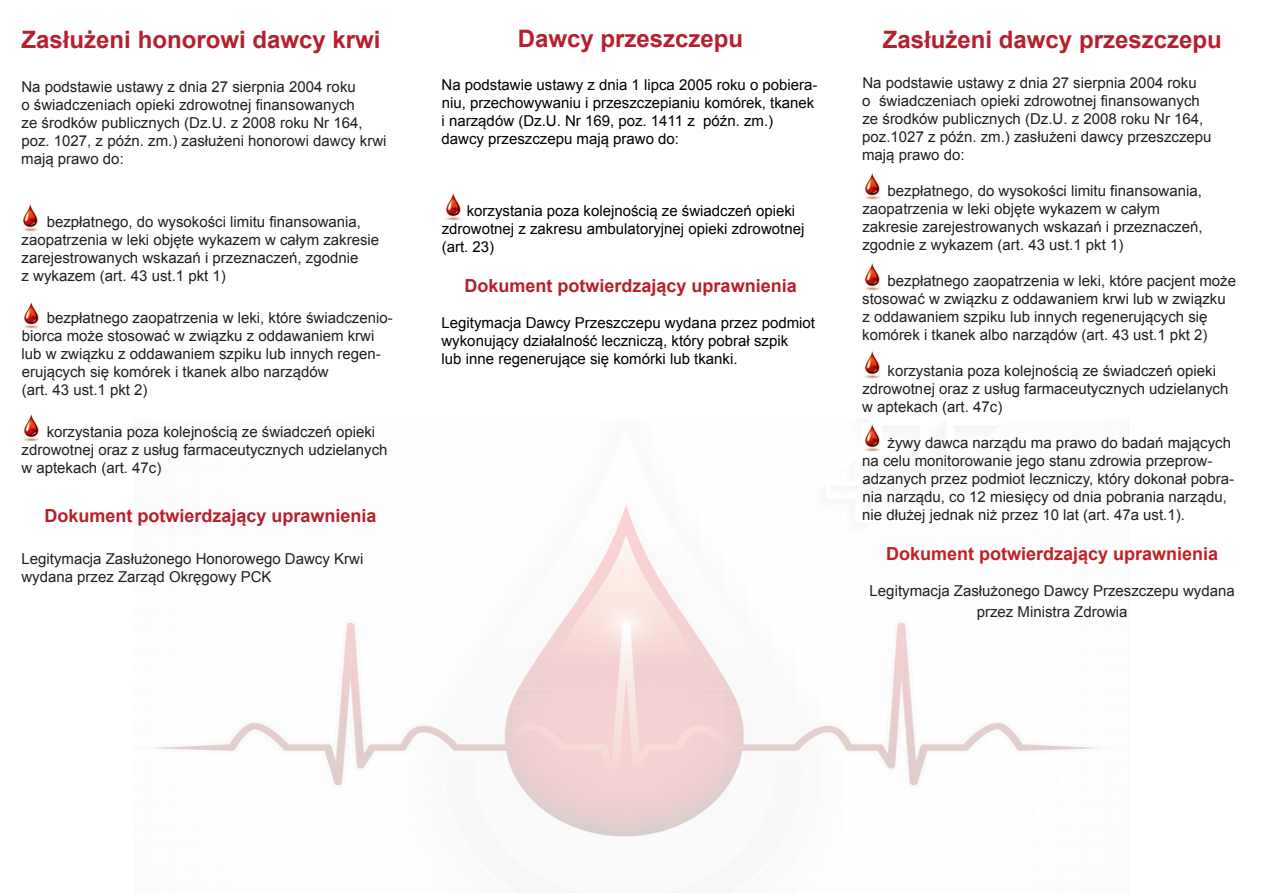
<style>
.page{position:relative;width:1263px;height:893px;background:#fff}
.page>*{position:absolute;margin:0;border:0;box-sizing:border-box;transform-origin:0 0}
.t1{font:700 24px "Arial";color:#b6202d}
.t2{font:700 18px "Arial";color:#b6202d}
.t3{font:700 18px "Arial";color:#c12125}
.t4{font:15px/18px "Arial";color:#231f20}
.t5{font:15px/18px "Arial";color:#000001}
</style>
<div class="page">
<img style="left:153px;top:426px;width:946px;height:411px">
<img style="left:23px;top:204px;width:16px;height:27px">
<img style="left:446px;top:193px;width:16px;height:27px">
<img style="left:24px;top:302px;width:16px;height:27px">
<img style="left:24px;top:414px;width:16px;height:27px">
<img style="left:865px;top:173px;width:16px;height:27px">
<img style="left:865px;top:263px;width:16px;height:27px">
<img style="left:865px;top:351px;width:16px;height:28px">
<img style="left:862px;top:424px;width:19px;height:27px">
<h1 class="t1" style="left:22px;top:24px;width:360px">Zasłużeni honorowi dawcy krwi</h1>
<p class="t4" style="left:21px;top:77px;width:367px">Na podstawie ustawy z dnia 27 sierpnia 2004 roku<br>o świadczeniach opieki zdrowotnej finansowanych<br>ze środków publicznych (Dz.U. z 2008 roku Nr 164, poz. 1027, z późn. zm.) zasłużeni honorowi dawcy krwi mają prawo do:</p>
<p class="t4" style="left:22px;top:212px;width:359px;text-indent:25px">bezpłatnego, do wysokości limitu finansowania, zaopatrzenia w leki objęte wykazem w całym zakresie zarejestrowanych wskazań i przeznaczeń, zgodnie<br>z wykazem (art. 43 ust.1 pkt 1)</p>
<p class="t4" style="left:22px;top:308px;width:373px;text-indent:25px">bezpłatnego zaopatrzenia w leki, które świadczenio&shy;biorca może stosować w związku z oddawaniem krwi lub w związku z oddawaniem szpiku lub innych regen&shy;erujących się komórek i tkanek albo narządów<br>(art. 43 ust.1 pkt 2)</p>
<p class="t4" style="left:21px;top:422px;width:368px;text-indent:25px">korzystania poza kolejnością ze świadczeń opieki zdrowotnej oraz z usług farmaceutycznych udzielanych w aptekach (art. 47c)</p>
<p class="t2" style="left:45px;top:503px;width:334px">Dokument potwierdzający uprawnienia</p>
<p class="t4" style="left:21px;top:550px;width:343px">Legitymacja Zasłużonego Honorowego Dawcy Krwi wydana przez Zarząd Okręgowy PCK</p>
<h1 class="t1" style="left:518px;top:22px;width:227px">Dawcy przeszczepu</h1>
<p class="t5" style="left:441px;top:76px;width:378px">Na podstawie ustawy z dnia 1 lipca 2005 roku o pobiera&shy;niu, przechowywaniu i przeszczepianiu komórek, tkanek i narządów (Dz.U. Nr 169, poz. 1411 z późn. zm.) dawcy przeszczepu mają prawo do:</p>
<p class="t5" style="left:442px;top:202px;width:364px;text-indent:25px">korzystania poza kolejnością ze świadczeń opieki zdrowotnej z zakresu ambulatoryjnej opieki zdrowotnej (art. 23)</p>
<p class="t2" style="left:465px;top:273px;width:334px">Dokument potwierdzający uprawnienia</p>
<p class="t5" style="left:441px;top:314px;width:375px">Legitymacja Dawcy Przeszczepu wydana przez podmiot wykonujący działalność leczniczą, który pobrał szpik<br>lub inne regenerujące się komórki lub tkanki.</p>
<h1 class="t1" style="left:883px;top:24px;width:340px">Zasłużeni dawcy przeszczepu</h1>
<p class="t4" style="left:862px;top:74px;width:351px">Na podstawie ustawy z dnia 27 sierpnia 2004 roku<br>o świadczeniach opieki zdrowotnej finansowanych ze środków publicznych (Dz.U. z 2008 roku Nr 164, poz.1027 z późn. zm.) zasłużeni dawcy przeszczepu mają prawo do:</p>
<p class="t4" style="left:862px;top:182px;width:342px;text-indent:25px">bezpłatnego, do wysokości limitu finansowania, zaopatrzenia w leki objęte wykazem w całym zakresie zarejestrowanych wskazań i przeznaczeń, zgodnie z wykazem (art. 43 ust.1 pkt 1)</p>
<p class="t4" style="left:862px;top:272px;width:375px;text-indent:25px">bezpłatnego zaopatrzenia w leki, które pacjent może stosować w związku z oddawaniem krwi lub w związku z oddawaniem szpiku lub innych regenerujących się komórek i tkanek albo narządów (art. 43 ust.1 pkt 2)</p>
<p class="t4" style="left:862px;top:362px;width:368px;text-indent:25px">korzystania poza kolejnością ze świadczeń opieki zdrowotnej oraz z usług farmaceutycznych udzielanych w aptekach (art. 47c)</p>
<p class="t4" style="left:862px;top:434px;width:373px;text-indent:25px">żywy dawca narządu ma prawo do badań mających na celu monitorowanie jego stanu zdrowia przeprow&shy;adzanych przez podmiot leczniczy, który dokonał pobra&shy;nia narządu, co 12 miesięcy od dnia pobrania narządu, nie dłużej jednak niż przez 10 lat (art. 47a ust.1).</p>
<p class="t3" style="left:886px;top:541px;width:334px">Dokument potwierdzający uprawnienia</p>
<p class="t4" style="left:870px;top:580px;width:367px;line-height:21.6px;text-align:center">Legitymacja Zasłużonego Dawcy Przeszczepu wydana przez Ministra Zdrowia</p>
</div>
